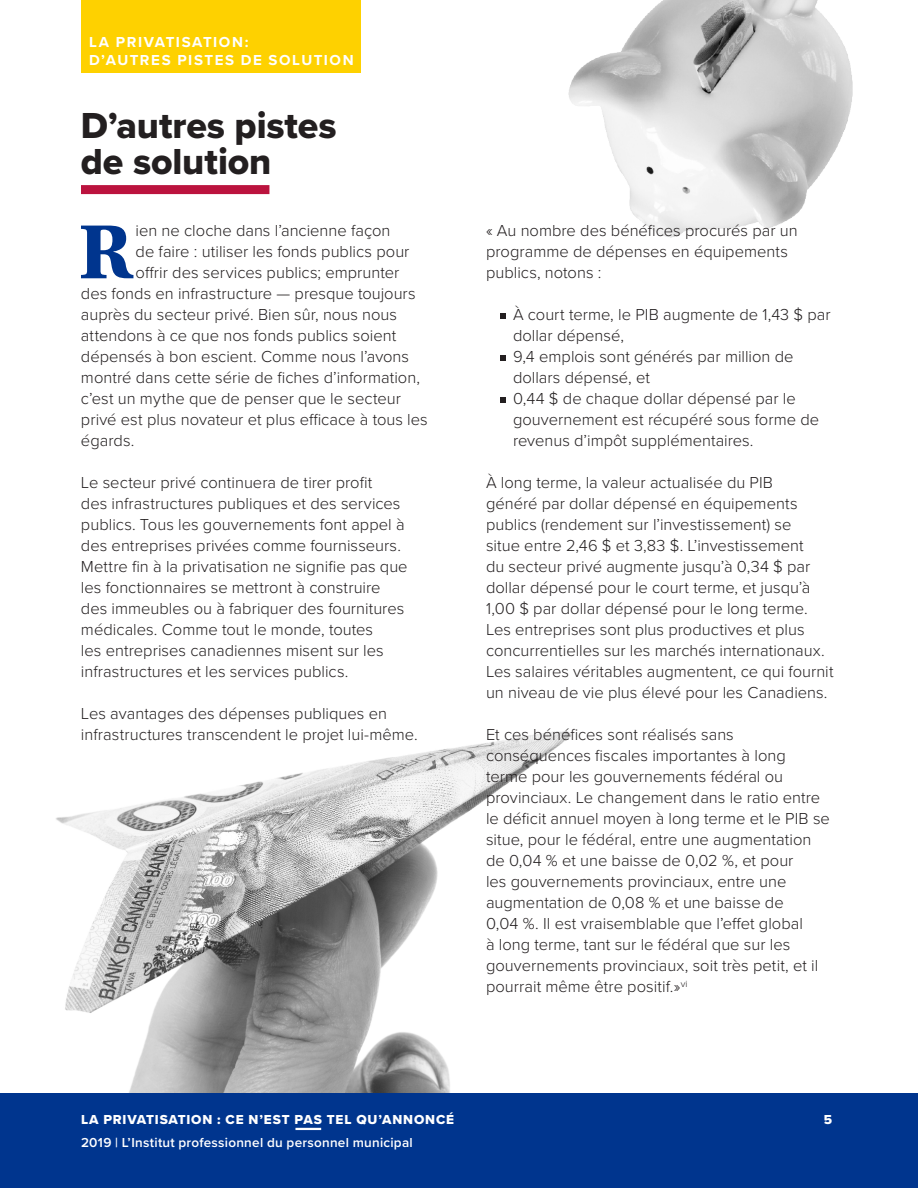
<style>
.page{position:relative;width:918px;height:1188px;background:#fff}
.page>*{position:absolute;margin:0;border:0;box-sizing:border-box;transform-origin:0 0}
.t1{font:81.15px "Utopia Std Bold Capt";color:#00358e}
.t2{font:37.5px/36px "Proxima Nova Extrabld";letter-spacing:-.005em;color:#231f20}
.t3{font:300 16.5px/21px "Proxima Nova";color:#231f20}
.t4{font:700 15px "Proxima Nova";letter-spacing:.105em;color:#fff}
.t5{font:600 13.5px/22.5px "Proxima Nova";letter-spacing:.02em;color:#fff}
.t6{font:13.5px "Proxima Nova Extrabld";color:#fff}
.s1{font-family:"Proxima Nova Extrabld";font-weight:400}
</style>
<div class="page">
<img style="left:0;top:731px;width:674px;height:363px">
<div style="left:0;top:1094px;width:918px;height:94px;background:#00358e"></div>
<div style="left:81px;top:0;width:280px;height:72px;background:#fed100"></div>
<hr style="left:295px;top:1128px;width:26px;height:2px;background:#fff">
<img style="left:568px;top:0;width:285px;height:238px">
<div style="left:81px;top:185px;width:188px;height:9px;background:#bb133e"></div>
<svg style="left:500px;top:313px;width:5px;height:6px"></svg>
<svg style="left:500px;top:355px;width:5px;height:6px"></svg>
<svg style="left:500px;top:397px;width:5px;height:6px"></svg>
<p class="t4" style="left:89px;top:31px;width:161px">LA PRIVATISATION:</p>
<p class="t4" style="left:89px;top:49px;width:266px">D’AUTRES PISTES DE SOLUTION</p>
<p class="t2" style="left:81px;top:107px;width:257px">D’autres pistes de solution</p>
<p class="t1" style="left:78px;top:204px;width:56px">R</p>
<p class="t3" style="left:136px;top:219px;width:256px">ien ne cloche dans l’ancienne façon</p>
<p class="t3" style="left:136px;top:240px;width:275px">de faire : utiliser les fonds publics pour</p>
<p class="t3" style="left:136px;top:261px;width:265px">offrir des services publics; emprunter</p>
<p class="t3" style="left:81px;top:282px;width:336px">des fonds en infrastructure — presque toujours</p>
<p class="t3" style="left:81px;top:303px;width:318px">auprès du secteur privé. Bien sûr, nous nous</p>
<p class="t3" style="left:81px;top:324px;width:317px">attendons à ce que nos fonds publics soient</p>
<p class="t3" style="left:81px;top:345px;width:330px">dépensés à bon escient. Comme nous l’avons</p>
<p class="t3" style="left:81px;top:366px;width:340px">montré dans cette série de fiches d’information,</p>
<p class="t3" style="left:81px;top:387px;width:321px">c’est un mythe que de penser que le secteur</p>
<p class="t3" style="left:81px;top:408px;width:348px">privé est plus novateur et plus efficace à tous les</p>
<p class="t3" style="left:81px;top:429px;width:55px">égards.</p>
<p class="t3" style="left:81px;top:471px;width:328px">Le secteur privé continuera de tirer profit<br>des infrastructures publiques et des services publics. Tous les gouvernements font appel à des entreprises privées comme fournisseurs.<br>Mettre fin à la privatisation ne signifie pas que les fonctionnaires se mettront à construire des immeubles ou à fabriquer des fournitures médicales. Comme tout le monde, toutes<br>les entreprises canadiennes misent sur les infrastructures et les services publics.</p>
<p class="t3" style="left:81px;top:702px;width:338px">Les avantages des dépenses publiques en infrastructures transcendent le projet lui-même.</p>
<p class="t3" style="left:486px;top:219px;width:313px">« Au nombre des bénéfices procurés par un programme de dépenses en équipements publics, notons :</p>
<p class="t3" style="left:513px;top:303px;width:319px">À court terme, le PIB augmente de 1,43 $ par dollar dépensé,</p>
<p class="t3" style="left:513px;top:345px;width:282px">9,4 emplois sont générés par million de dollars dépensé, et</p>
<p class="t3" style="left:513px;top:387px;width:308px">0,44 $ de chaque dollar dépensé par le gouvernement est récupéré sous forme de revenus d’impôt supplémentaires.</p>
<p class="t3" style="left:486px;top:471px;width:349px">À long terme, la valeur actualisée du PIB<br>généré par dollar dépensé en équipements publics (rendement sur l’investissement) se<br>situe entre 2,46 $ et 3,83 $. L’investissement<br>du secteur privé augmente jusqu’à 0,34 $ par dollar dépensé pour le court terme, et jusqu’à 1,00 $ par dollar dépensé pour le long terme.<br>Les entreprises sont plus productives et plus concurrentielles sur les marchés internationaux.<br>Les salaires véritables augmentent, ce qui fournit un niveau de vie plus élevé pour les Canadiens.</p>
<p class="t3" style="left:486px;top:723px;width:345px">Et ces bénéfices sont réalisés sans conséquences fiscales importantes à long terme pour les gouvernements fédéral ou provinciaux. Le changement dans le ratio entre le déficit annuel moyen à long terme et le PIB se situe, pour le fédéral, entre une augmentation de 0,04 % et une baisse de 0,02 %, et pour<br>les gouvernements provinciaux, entre une augmentation de 0,08 % et une baisse de<br>0,04 %. Il est vraisemblable que l’effet global<br>à long terme, tant sur le fédéral que sur les gouvernements provinciaux, soit très petit, et il pourrait même être positif.»<sup>vi</sup></p>
<p class="t5" style="left:81px;top:1108px;width:375px"><span class="s1">LA PRIVATISATION : CE N’EST PAS TEL QU’ANNONCÉ<br></span>2019 | L’Institut professionnel du personnel municipal</p>
<p class="t6" style="left:824px;top:1110px;width:10px">5</p>
</div>
